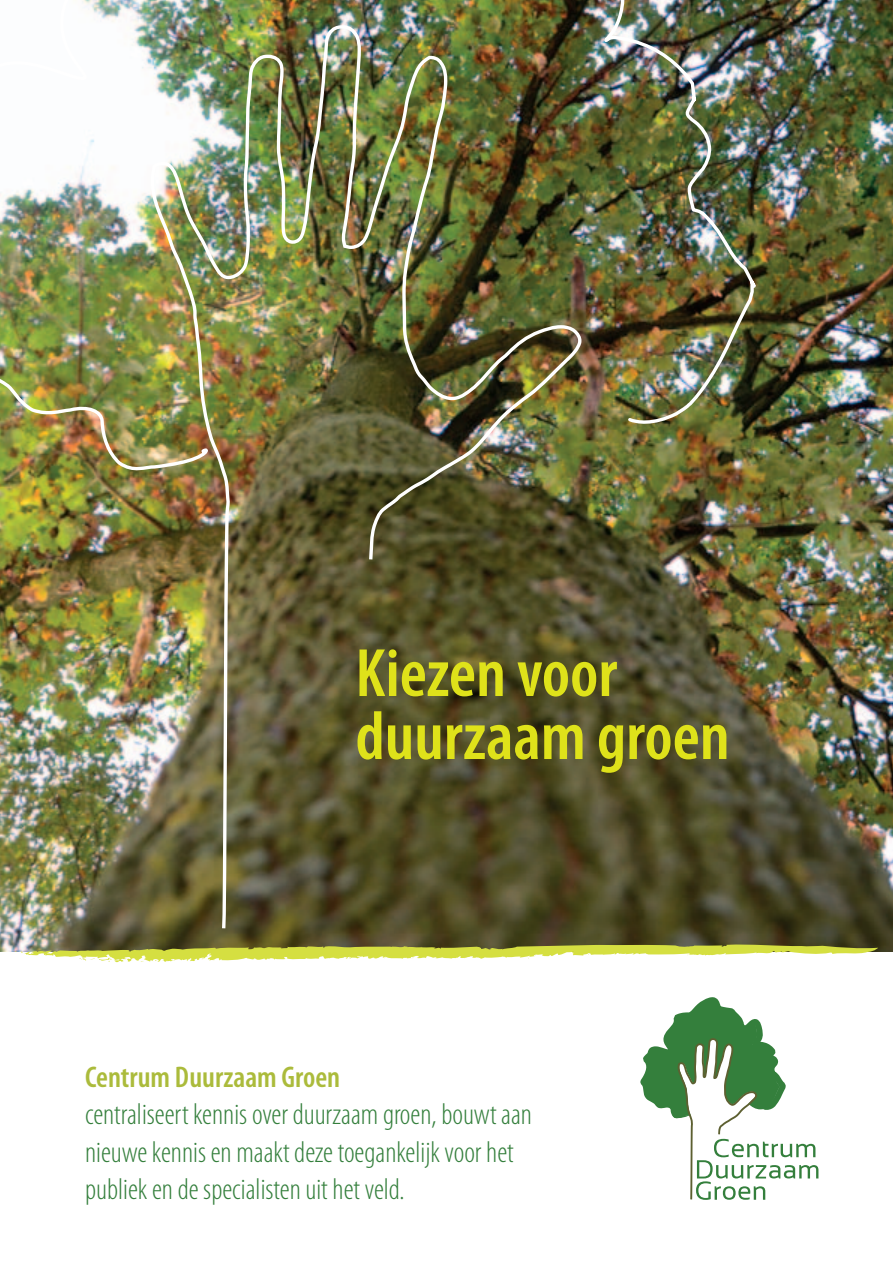
<style>
.page{position:relative;width:893px;height:1263px;background:#fff}
.page>*{position:absolute;margin:0;border:0;box-sizing:border-box;transform-origin:0 0}
.t1{font:600 condensed 69px/63px "Myriad Pro";color:#dfe21a}
.t2{font:300 condensed 30px/37.5px "Myriad Pro";color:#347f3c}
.t3{font:600 condensed 30px "Myriad Pro";color:#abbb3b}
</style>
<div class="page">
<img style="left:0;top:0;width:893px;height:951px">
<img style="left:149px;top:473px;width:434px;height:459px">
<img style="left:0;top:0;width:761px;height:473px">
<svg style="left:640px;top:997px;width:178px;height:203px"></svg>
<svg style="left:14px;top:944px;width:864px;height:18px"></svg>
<h1 class="t1" style="left:355px;top:640px;width:376px">Kiezen voor duurzaam groen</h1>
<p class="t3" style="left:85px;top:1058px;width:257px">Centrum Duurzaam Groen</p>
<p class="t2" style="left:85px;top:1095px;width:449px">centraliseert kennis over duurzaam groen, bouwt aan nieuwe kennis en maakt deze toegankelijk voor het publiek en de specialisten uit het veld.</p>
</div>
